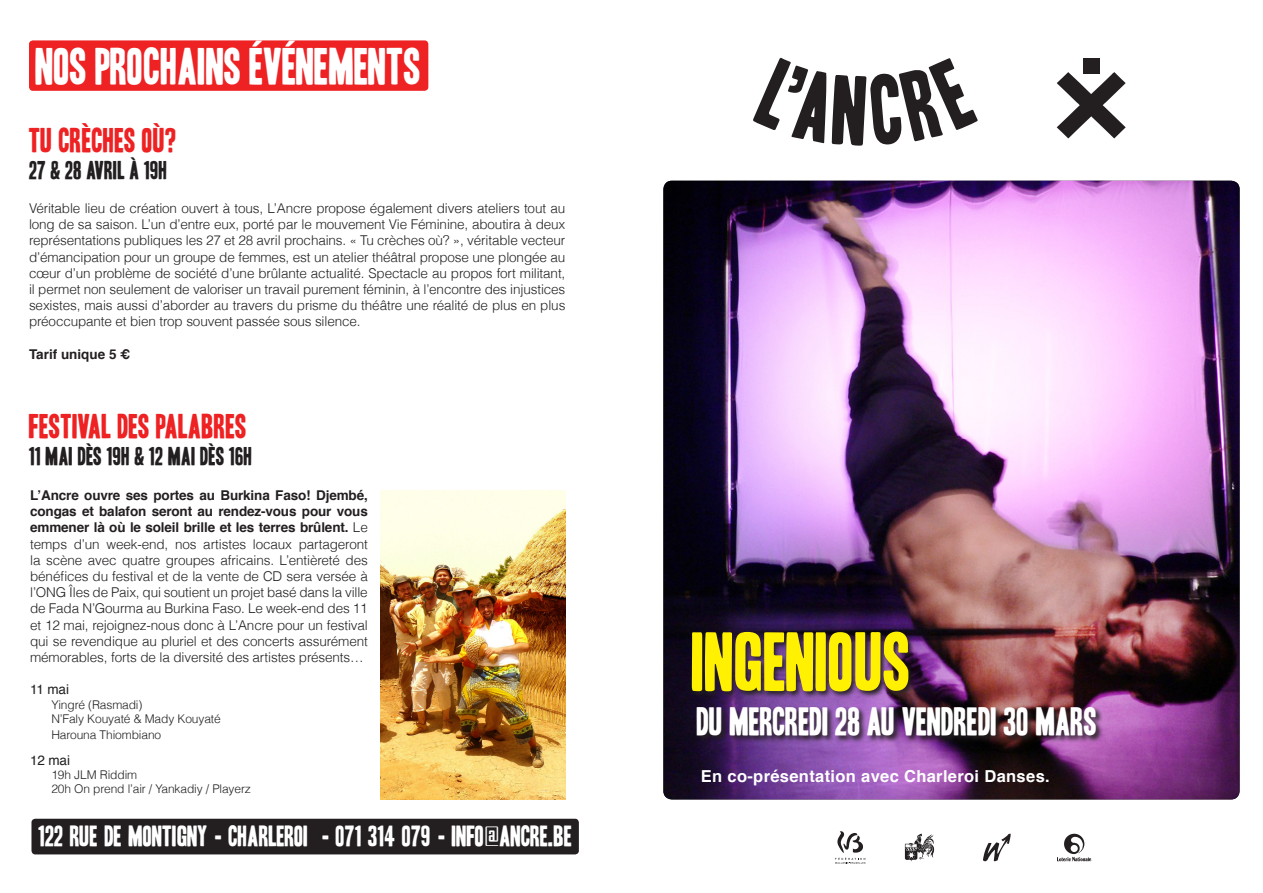
<style>
.page{position:relative;width:1263px;height:893px;background:#fff}
.page>*{position:absolute;margin:0;border:0;box-sizing:border-box;transform-origin:0 0}
.t1{font:72px "Headline HPLHS One";color:#fff101}
.t2{font:45px "Headline HPLHS One";color:#fff}
.t3{font:34.5px "Headline HPLHS One";color:#fff}
.t4{font:30px "Headline HPLHS One";letter-spacing:.01em;color:#ee2123}
.t5{font:25.5px "Headline HPLHS One";color:#fff}
.t6{font:22.5px "Headline HPLHS One";letter-spacing:.01em;color:#231f20}
.t7{font:700 16.5px "Helvetica";letter-spacing:.02em;color:#fff}
.t8{font:300 13.5px/16.2px "Helvetica";letter-spacing:-.01em;color:#231f20;text-align:justify}
.t9{font:700 13.5px "Helvetica";color:#231f20}
.t10{font:13.5px "Helvetica";letter-spacing:-.01em;color:#231f20}
.t11{font:300 12px "Helvetica";letter-spacing:-.01em;color:#231f20}
.s1{font-weight:700}
.s2{font-family:"Agency FB";font-weight:700}
</style>
<div class="page">
<img style="left:663px;top:181px;width:576px;height:618px">
<svg style="left:983px;top:834px;width:28px;height:27px"></svg>
<svg style="left:1057px;top:834px;width:34px;height:27px"></svg>
<svg style="left:905px;top:834px;width:29px;height:27px"></svg>
<svg style="left:753px;top:57px;width:225px;height:89px"></svg>
<div style="left:696px;top:706px;width:407px;height:38px;background:#231f20;opacity:.93"></div>
<div style="left:690px;top:630px;width:226px;height:69px;background:#231f20;opacity:.93"></div>
<div style="left:31px;top:819px;width:548px;height:35px;background:#231f20;border-radius:4px"></div>
<svg style="left:835px;top:831px;width:30px;height:33px"></svg>
<div style="left:29px;top:40px;width:399px;height:51px;background:#ee2123;border-radius:4px"></div>
<img style="left:381px;top:490px;width:184px;height:309px">
<div style="left:1083px;top:58px;width:16px;height:15px;background:#231f20"></div>
<svg style="left:1057px;top:72px;width:69px;height:66px"></svg>
<p class="t2" style="left:36px;top:40px;width:387px">NOS PROCHAINS ÉVÉNEMENTS</p>
<p class="t4" style="left:29px;top:123px;width:150px">TU CRÈCHES OÙ?</p>
<p class="t6" style="left:29px;top:157px;width:140px">27 &amp; 28 AVRIL À 19H</p>
<p class="t8" style="left:29px;top:200px;width:538px">Véritable lieu de création ouvert à tous, L’Ancre propose également divers ateliers tout au long de sa saison. L’un d’entre eux, porté par le mouvement Vie Féminine, aboutira à deux représentations publiques les 27 et 28 avril prochains. « Tu crèches où? », véritable vecteur d’émancipation pour un groupe de femmes, est un atelier théâtral propose une plongée au cœur d’un problème de société d’une brûlante actualité. Spectacle au propos fort militant, il permet non seulement de valoriser un travail purement féminin, à l’encontre des injustices sexistes, mais aussi d’aborder au travers du prisme du théâtre une réalité de plus en plus préoccupante et bien trop souvent passée sous silence.</p>
<p class="t9" style="left:29px;top:343px;width:103px">Tarif unique 5 €</p>
<p class="t4" style="left:29px;top:409px;width:219px">FESTIVAL DES PALABRES</p>
<p class="t6" style="left:29px;top:444px;width:225px">11 MAI DÈS 19H &amp; 12 MAI DÈS 16H</p>
<p class="t8" style="left:30px;top:486px;width:339px"><span class="s1">L’Ancre ouvre ses portes au Burkina Faso! Djembé, congas et balafon seront au rendez-vous pour vous emmener là où le soleil brille et les terres brûlent.</span> Le temps d’un week-end, nos artistes locaux partageront la scène avec quatre groupes africains. L’entièreté des bénéfices du festival et de la vente de CD sera versée à l’ONG Îles de Paix, qui soutient un projet basé dans la ville de Fada N’Gourma au Burkina Faso. Le week-end des 11 et 12 mai, rejoignez-nous donc à L’Ancre pour un festival qui se revendique au pluriel et des concerts assurément mémorables, forts de la diversité des artistes présents…</p>
<p class="t10" style="left:30px;top:679px;width:40px">11 mai</p>
<p class="t11" style="left:51px;top:695px;width:93px">Yingré (Rasmadi)</p>
<p class="t11" style="left:51px;top:709px;width:171px">N’Faly Kouyaté &amp; Mady Kouyaté</p>
<p class="t11" style="left:51px;top:725px;width:111px">Harouna Thiombiano</p>
<p class="t10" style="left:30px;top:749px;width:41px">12 mai</p>
<p class="t11" style="left:51px;top:765px;width:87px">19h JLM Riddim</p>
<p class="t11" style="left:51px;top:779px;width:201px">20h On prend l’air / Yankadiy / Playerz</p>
<p class="t5" style="left:38px;top:821px;width:535px">122 RUE DE MONTIGNY - CHARLEROI - 071 314 079 - INFO<span class="s2">@</span>ANCRE.BE</p>
<p class="t1" style="left:692px;top:620px;width:221px">INGENIOUS</p>
<p class="t3" style="left:696px;top:702px;width:402px">DU MERCREDI 28 AU VENDREDI 30 MARS</p>
<p class="t7" style="left:701px;top:763px;width:350px">En co-présentation avec Charleroi Danses.</p>
</div>
